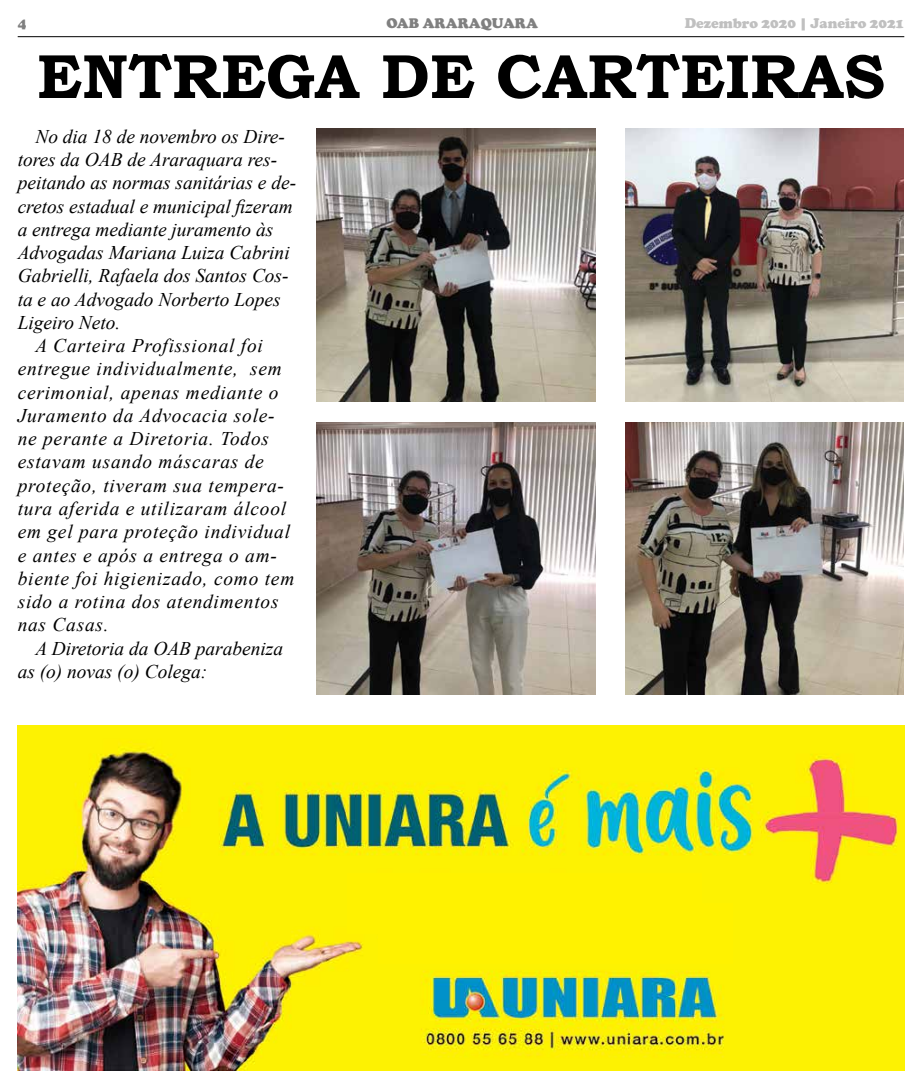
<style>
.page{position:relative;width:922px;height:1088px;background:#fff}
.page>*{position:absolute;margin:0;border:0;box-sizing:border-box;transform-origin:0 0}
.t1{font:700 62.5px "Bookman Old Style";color:#000}
.t2{font:italic 19.38px "Times New Roman";letter-spacing:.04em;color:#000}
.t3{font:italic 19.38px "Times New Roman";color:#000}
.t4{font:900 14.38px "Cooper";color:#c0c0c0}
.t5{font:900 14.38px "Cooper";color:#808080}
</style>
<div class="page">
<hr style="left:18px;top:36px;width:886px;height:1px;background:#000">
<img style="left:18px;top:726px;width:886px;height:344px">
<div style="left:347px;top:873px;width:354px;height:60px;background:#fff200"></div>
<div style="left:377px;top:903px;width:355px;height:60px;background:#fff200"></div>
<img style="left:317px;top:422px;width:278px;height:273px">
<img style="left:317px;top:129px;width:278px;height:272px">
<img style="left:625px;top:422px;width:278px;height:273px">
<img style="left:625px;top:129px;width:278px;height:272px">
<p class="t5" style="left:18px;top:15px;width:10px">4</p>
<p class="t5" style="left:386px;top:15px;width:153px">OAB ARARAQUARA</p>
<p class="t4" style="left:684px;top:15px;width:221px">Dezembro 2020 | Janeiro 2021</p>
<h1 class="t1" style="left:37px;top:31px;width:849px">ENTREGA DE CARTEIRAS</h1>
<p class="t3" style="left:35px;top:123px;width:251px">No dia 18 de novembro os Dire-</p>
<p class="t3" style="left:18px;top:146px;width:261px">tores da OAB de Araraquara res-</p>
<p class="t3" style="left:18px;top:170px;width:280px">peitando as normas sanitárias e de-</p>
<p class="t3" style="left:18px;top:193px;width:276px">cretos estadual e municipal fizeram</p>
<p class="t3" style="left:18px;top:216px;width:257px">a entrega mediante juramento às</p>
<p class="t3" style="left:18px;top:239px;width:273px">Advogadas Mariana Luiza Cabrini</p>
<p class="t3" style="left:18px;top:263px;width:272px">Gabrielli, Rafaela dos Santos Cos-</p>
<p class="t3" style="left:18px;top:286px;width:264px">ta e ao Advogado Norberto Lopes</p>
<p class="t3" style="left:18px;top:309px;width:104px">Ligeiro Neto.</p>
<p class="t2" style="left:35px;top:332px;width:229px">A Carteira Profissional foi</p>
<p class="t2" style="left:18px;top:356px;width:265px">entregue individualmente, sem</p>
<p class="t2" style="left:18px;top:379px;width:262px">cerimonial, apenas mediante o</p>
<p class="t2" style="left:18px;top:402px;width:258px">Juramento da Advocacia sole-</p>
<p class="t2" style="left:18px;top:425px;width:253px">ne perante a Diretoria. Todos</p>
<p class="t2" style="left:18px;top:449px;width:247px">estavam usando máscaras de</p>
<p class="t2" style="left:18px;top:472px;width:268px">proteção, tiveram sua tempera-</p>
<p class="t2" style="left:18px;top:495px;width:270px">tura aferida e utilizaram álcool</p>
<p class="t2" style="left:18px;top:518px;width:274px">em gel para proteção individual</p>
<p class="t2" style="left:18px;top:542px;width:261px">e antes e após a entrega o am-</p>
<p class="t2" style="left:18px;top:565px;width:278px">biente foi higienizado, como tem</p>
<p class="t2" style="left:18px;top:588px;width:262px">sido a rotina dos atendimentos</p>
<p class="t2" style="left:18px;top:611px;width:92px">nas Casas.</p>
<p class="t3" style="left:35px;top:635px;width:249px">A Diretoria da OAB parabeniza</p>
<p class="t3" style="left:18px;top:658px;width:191px">as (o) novas (o) Colega:</p>
</div>
